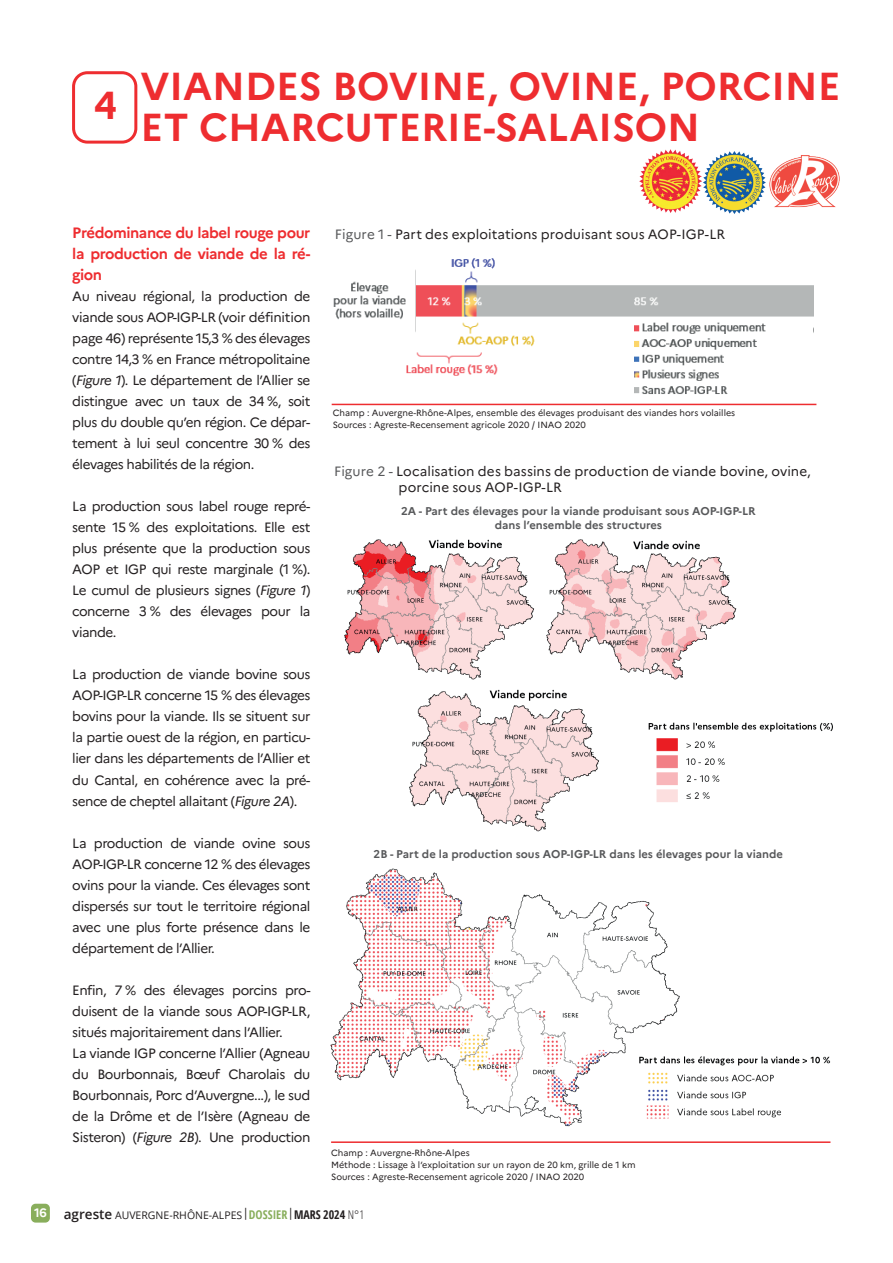
<style>
.page{position:relative;width:893px;height:1263px;background:#fff}
.page>*{position:absolute;margin:0;border:0;box-sizing:border-box;transform-origin:0 0}
.t1{font:700 39px/40.5px "Marianne";color:#ee2d30}
.t2{font:700 15px/21px "Marianne";letter-spacing:-.03em;color:#ee2d30;text-align:justify}
.t3{font:13.5px/21px "Marianne";letter-spacing:-.035em;color:#231f20;text-align:justify}
.t4{font:13.5px/16.5px "Marianne";letter-spacing:.005em;color:#231f20}
.t5{font:700 12.15px "Marianne";color:#fff}
.t6{font:700 11.25px/13.5px "Marianne";color:#57585a;text-align:center}
.t7{font:10.5px "Open Sans";color:#231f20}
.t8{font:700 10.5px "Marianne";color:#231f20}
.t9{font:9px/12px "Marianne";color:#231f20}
.s1{font-style:italic}
.s2{color:#57585a}
.s3{font-weight:600;font-size:13.5px}
.s4{font-size:12px}
.s5{font-weight:700;font-stretch:condensed;font-size:12px;color:#89ae5c}
.s6{font-weight:700;font-stretch:condensed;font-size:12px}
.s7{font-weight:300;font-stretch:condensed;font-size:12px}
</style>
<div class="page">
<div style="left:31px;top:1204px;width:19px;height:18px;background:#89ae5c;border-radius:5px"></div>
<div style="left:72px;top:71px;width:65px;height:73px;border:3px solid #ee2d30;border-radius:14px"></div>
<hr style="left:332px;top:404px;width:484px;height:1px;background:#ee2d30">
<img style="left:330px;top:539px;width:503px;height:588px">
<hr style="left:331px;top:1141px;width:499px;height:2px;background:#ee2d30">
<img style="left:333px;top:258px;width:481px;height:136px">
<div style="left:370px;top:841px;width:400px;height:18px;background:#fff"></div>
<img style="left:703px;top:151px;width:54px;height:63px">
<img style="left:757px;top:155px;width:83px;height:53px">
<img style="left:640px;top:150px;width:62px;height:62px">
<h1 class="t1" style="left:94px;top:81px;width:25px">4</h1>
<h1 class="t1" style="left:141px;top:63px;width:702px">VIANDES BOVINE, OVINE, PORCINE<br>ET CHARCUTERIE-SALAISON</h1>
<p class="t2" style="left:72px;top:221px;width:240px">Prédominance du label rouge pour la production de viande de la ré&shy;gion</p>
<p class="t3" style="left:72px;top:286px;width:240px">Au niveau régional, la production de viande sous AOP-IGP-LR (voir définition page 46) représente 15,3 % des élevages contre 14,3 % en France métropolitaine (<span class="s1">Figure 1</span>). Le département de l’Allier se distingue avec un taux de 34 %, soit plus du double qu’en région. Ce dépar&shy;tement à lui seul concentre 30 % des élevages habilités de la région.</p>
<p class="t3" style="left:72px;top:496px;width:240px">La production sous label rouge repré&shy;sente 15 % des exploitations. Elle est plus présente que la production sous AOP et IGP qui reste marginale (1 %).<br>Le cumul de plusieurs signes (<span class="s1">Figure 1</span>) concerne 3 % des élevages pour la viande.</p>
<p class="t3" style="left:72px;top:664px;width:240px">La production de viande bovine sous AOP-IGP-LR concerne 15 % des élevages bovins pour la viande. Ils se situent sur la partie ouest de la région, en particu&shy;lier dans les départements de l’Allier et du Cantal, en cohérence avec la pré&shy;sence de cheptel allaitant (<span class="s1">Figure 2A</span>).</p>
<p class="t3" style="left:72px;top:832px;width:240px">La production de viande ovine sous AOP-IGP-LR concerne 12 % des élevages ovins pour la viande. Ces élevages sont dispersés sur tout le territoire régional avec une plus forte présence dans le département de l’Allier.</p>
<p class="t3" style="left:72px;top:979px;width:240px;text-align:left">Enfin, 7 % des élevages porcins pro&shy;duisent de la viande sous AOP-IGP-LR, situés majoritairement dans l’Allier.<br>La viande IGP concerne l’Allier (Agneau du Bourbonnais, Bœuf Charolais du Bourbonnais, Porc d’Auvergne...), le sud de la Drôme et de l’Isère (Agneau de Sisteron) (<span class="s1">Figure 2B</span>). Une production</p>
<p class="t4" style="left:335px;top:225px;width:392px"><span class="s2">Figure 1 -</span> Part des exploitations produisant sous AOP-IGP-LR</p>
<p class="t9" style="left:333px;top:407px;width:404px">Champ : Auvergne-Rhône-Alpes, ensemble des élevages produisant des viandes hors volailles<br>Sources : Agreste-Recensement agricole 2020 / INAO 2020</p>
<p class="t4" style="left:399px;top:463px;width:414px;text-indent:-64px"><span class="s2">Figure 2 -</span> Localisation des bassins de production de viande bovine, ovine, porcine sous AOP-IGP-LR</p>
<p class="t6" style="left:401px;top:504px;width:356px">2A - Part des élevages pour la viande produisant sous AOP-IGP-LR dans l’ensemble des structures</p>
<p class="t8" style="left:384px;top:844px;width:14px">B -</p>
<p class="t6" style="left:374px;top:846px;width:411px">2B - Part de la production sous AOP-IGP-LR dans les élevages pour la viande</p>
<p class="t9" style="left:331px;top:1147px;width:306px">Champ : Auvergne-Rhône-Alpes<br>Méthode : Lissage à l’exploitation sur un rayon de 20 km, grille de 1 km<br>Sources : Agreste-Recensement agricole 2020 / INAO 2020</p>
<p class="t5" style="left:34px;top:1203px;width:14px">16</p>
<p class="t7" style="left:64px;top:1208px;width:302px"><span class="s3">agreste</span> AUVERGNE-RHÔNE-ALPES<span class="s4">|</span><span class="s5">DOSSIER</span><span class="s4">|</span><span class="s6">MARS 2024</span> <span class="s7">N°1</span></p>
</div>
